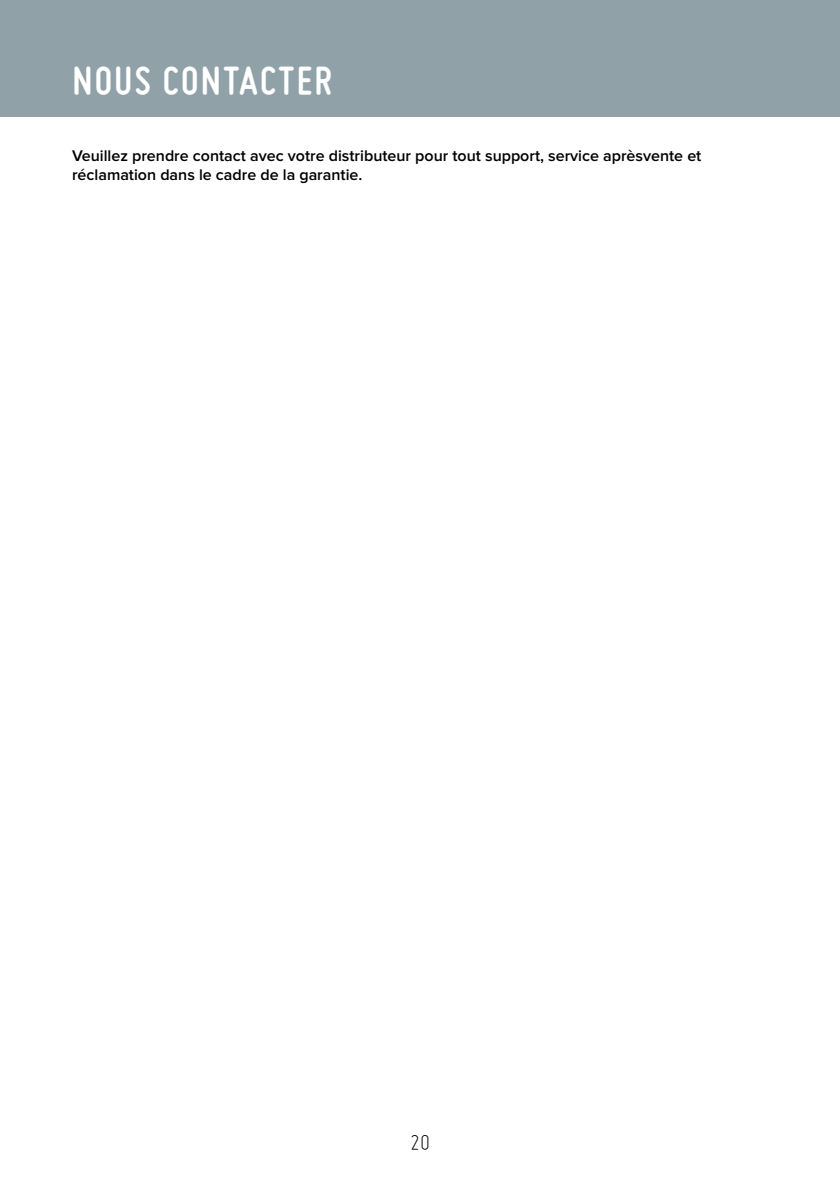
<style>
.page{position:relative;width:840px;height:1191px;background:#fff}
.page>*{position:absolute;margin:0;border:0;box-sizing:border-box;transform-origin:0 0}
.t1{font:700 42px "Miso";letter-spacing:.055em;color:#fff}
.t2{font:300 24px "Miso";color:#000}
.t3{font:600 16px/19px "Proxima Nova";color:#000}
</style>
<div class="page">
<div style="left:0;top:0;width:839px;height:116px;background:#90a2a8"></div>
<h1 class="t1" style="left:72px;top:57px;width:261px">NOUS CONTACTER</h1>
<p class="t3" style="left:72px;top:147px;width:630px">Veuillez prendre contact avec votre distributeur pour tout support, service aprèsvente et réclamation dans le cadre de la garantie.</p>
<h2 class="t2" style="left:410px;top:1129px;width:21px">20</h2>
</div>
